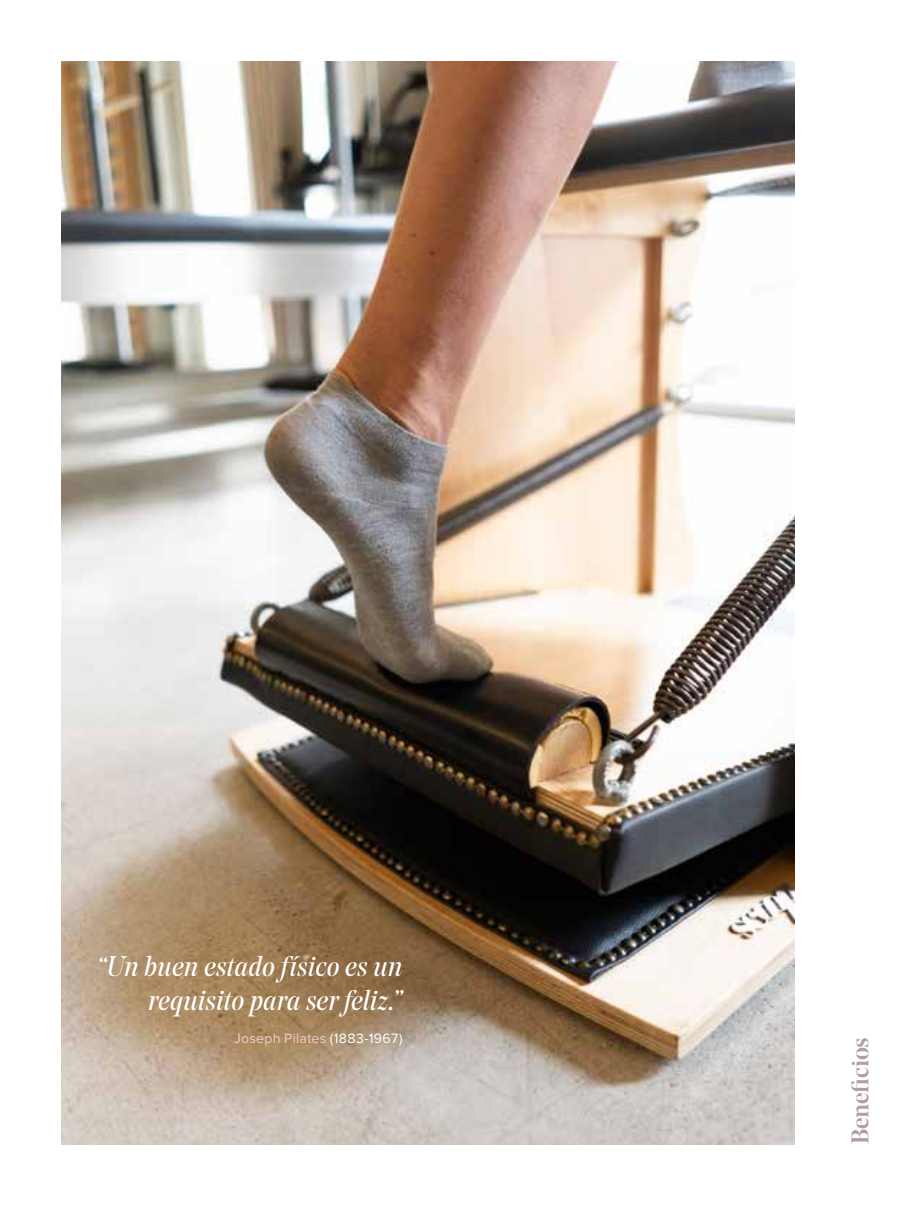
<style>
.page{position:relative;width:908px;height:1208px;background:#fff}
.page>*{position:absolute;margin:0;border:0;box-sizing:border-box;transform-origin:0 0}
.t1{font:italic 28px/33.8px "Noe Display";color:#fff;text-align:right}
.t2{font:500 24px "Noe Display";letter-spacing:-.015em;color:#b09f9d}
.t3{font:14px "Proxima Nova";letter-spacing:.02em;color:#edcece}
.s1{color:#fff}
</style>
<div class="page">
<img style="left:62px;top:62px;width:732px;height:1082px">
<p class="t1" style="left:97px;top:949px;width:307px">“Un buen estado físico es un requisito para ser feliz.”</p>
<p class="t3" style="left:234px;top:1030px;width:170px">Joseph Pilates <span class="s1">(1883-1967)</span></p>
<p class="t2" style="left:844px;top:1144px;width:108px;rotate:-90deg">Beneficios</p>
</div>
